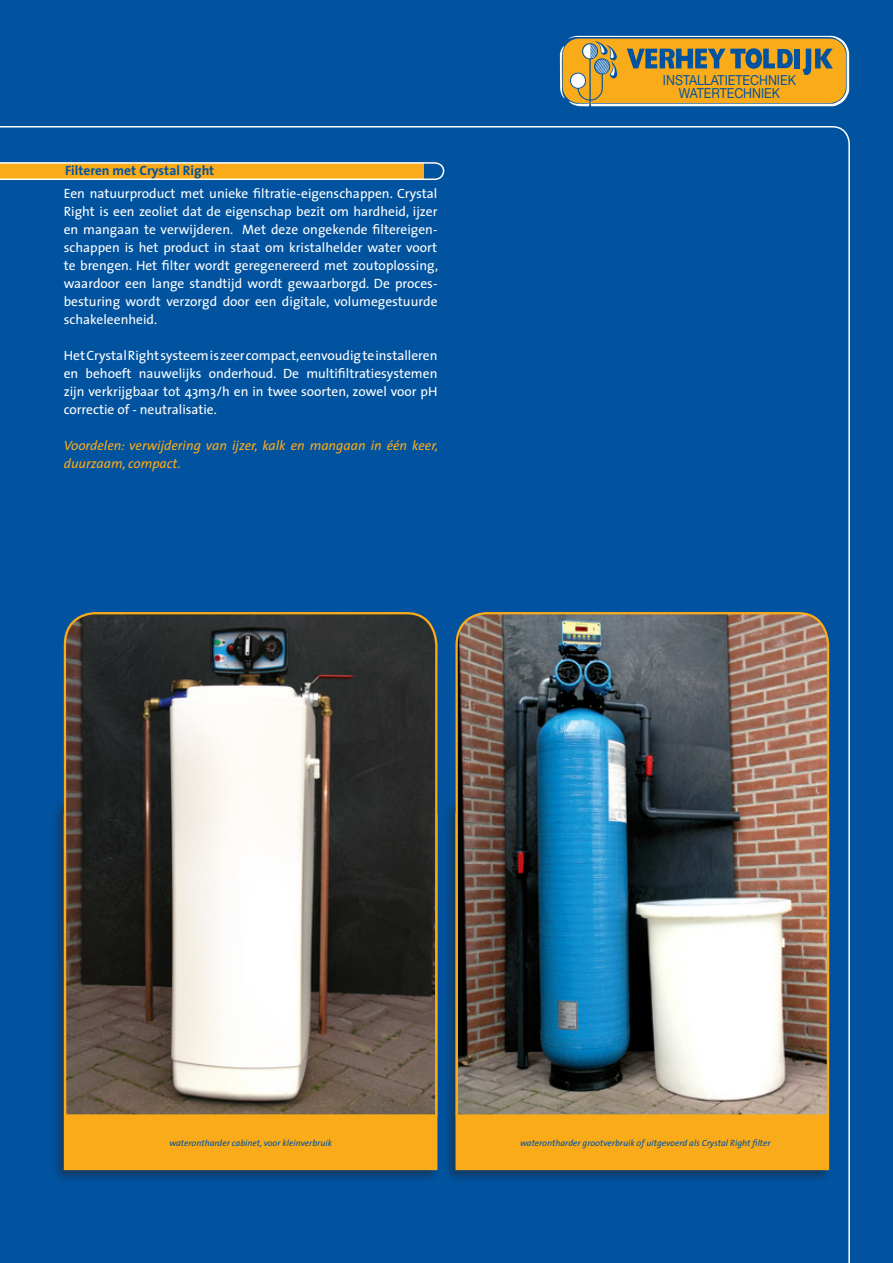
<style>
.page{position:relative;width:893px;height:1263px;background:#0153a0}
.page>*{position:absolute;margin:0;border:0;box-sizing:border-box;transform-origin:0 0}
.t1{font:13.8px/12.9px "Helvetica Neue";color:#0153a0;text-align:center;scale:.9 1}
.t2{font:13.5px/18px "The Sans";color:#fff;text-align:justify}
.t3{font:italic 13.5px/18px "The Sans";color:#faab1a}
.t4{font:700 13.5px "The Sans";color:#0153a0}
.Body_Tekst{font:italic 9px "The Sans";color:#0153a0}
</style>
<div class="page">
<svg style="left:830px;top:35px;width:20px;height:72px"></svg>
<svg style="left:0;top:162px;width:445px;height:18px;background:#efb446"></svg>
<div style="left:50px;top:786px;width:393px;height:398px;background:#231f20;opacity:.5"></div>
<div style="left:64px;top:1118px;width:373px;height:52px;background:#faab1a"></div>
<svg style="left:63px;top:612px;width:376px;height:506px;background:#71726f"></svg>
<div style="left:441px;top:786px;width:394px;height:398px;background:#231f20;opacity:.5"></div>
<div style="left:455px;top:1118px;width:374px;height:52px;background:#faab1a"></div>
<img style="left:454px;top:35px;width:376px;height:1083px">
<p class="t4" style="left:65px;top:160px;width:151px">Filteren met Crystal Right</p>
<p class="t2" style="left:64px;top:184px;width:376px">Een natuurproduct met unieke filtratie-eigenschappen. Crystal Right is een zeoliet dat de eigenschap bezit om hardheid, ijzer en mangaan te verwijderen. Met deze ongekende filtereigen&shy;schappen is het product in staat om kristalhelder water voort te brengen. Het filter wordt geregenereerd met zoutoplossing, waardoor een lange standtijd wordt gewaarborgd. De proces&shy;besturing wordt verzorgd door een digitale, volumegestuurde schakeleenheid.</p>
<p class="t2" style="left:64px;top:346px;width:375px">Het Crystal Right systeem is zeer compact, eenvoudig te installeren en behoeft nauwelijks onderhoud. De multifiltratiesystemen zijn verkrijgbaar tot 43m3/h en in twee soorten, zowel voor pH correctie of - neutralisatie.</p>
<p class="t3" style="left:64px;top:436px;width:376px">Voordelen: verwijdering van ijzer, kalk en mangaan in één keer, duurzaam, compact.</p>
<p class="t1" style="left:663px;top:73px;width:149px">INSTALLATIETECHNIEK<br>WATERTECHNIEK</p>
<p class="Body_Tekst" style="left:169px;top:1136px;width:164px">waterontharder cabinet, voor kleinverbruik</p>
<p class="Body_Tekst" style="left:520px;top:1136px;width:252px">waterontharder grootverbruik of uitgevoerd als Crystal Right filter</p>
</div>
